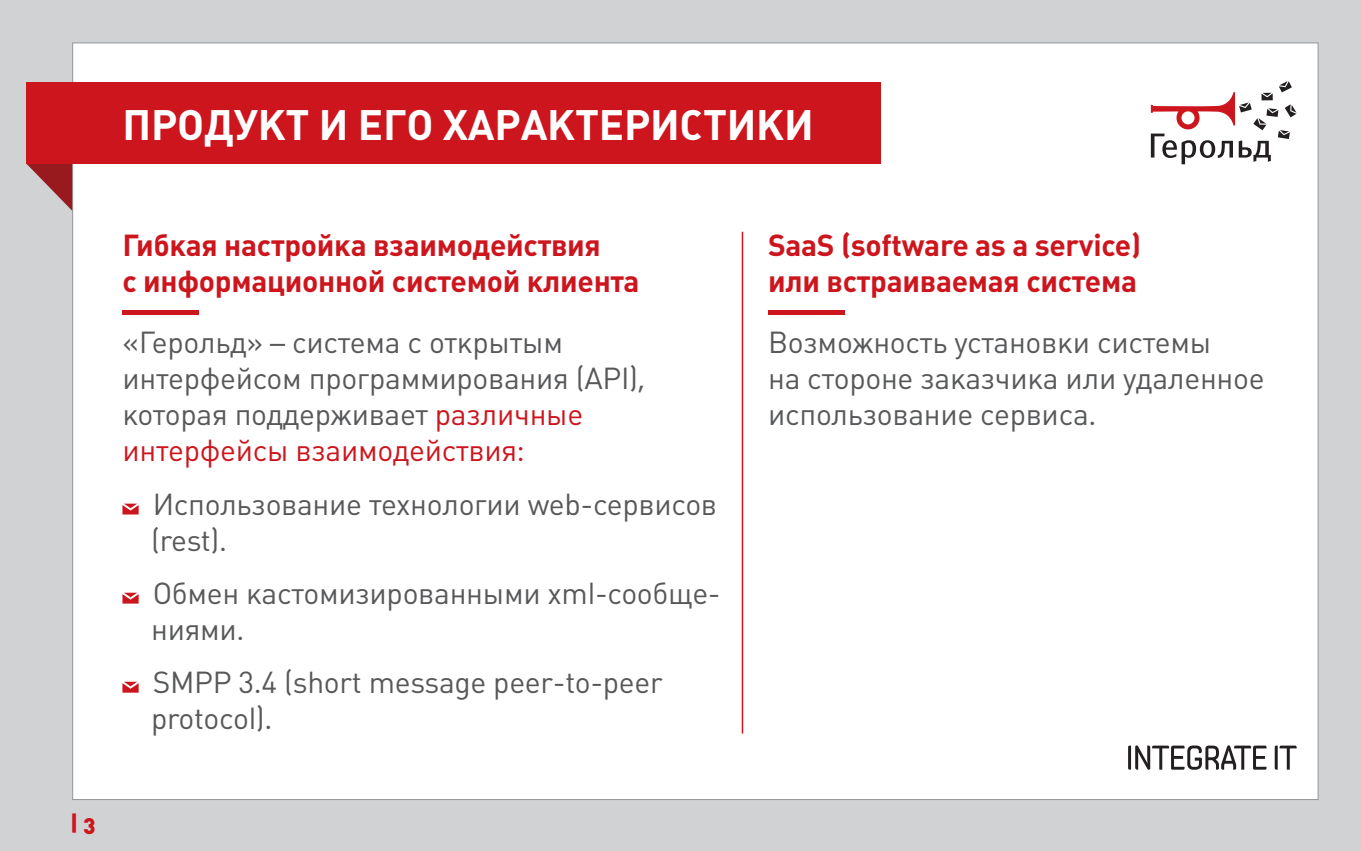
<style>
.page{position:relative;width:1361px;height:851px;background:#fff}
.page>*{position:absolute;margin:0;border:0;box-sizing:border-box;transform-origin:0 0}
.t1{font:42px "Plumb Bold C";letter-spacing:-.005em;color:#fff}
.Paragraph_Style_1{font:30px/36px "Plumb";letter-spacing:-.01em;color:#57585a}
.Paragraph_Style_1-2{font:700 30px/36px "Plumb";letter-spacing:-.01em;color:#cd151d}
.subheading{font:700 30px/36px "Plumb";letter-spacing:-.01em;color:#cd151d}
.t2{font:900 22.2px "Plumb";color:#cd151d}
.s1{color:#cd151d}
</style>
<div class="page">
<div style="left:0;top:0;width:1361px;height:850px;background:#d1d2d4"></div>
<svg style="left:26px;top:163px;width:46px;height:48px"></svg>
<div style="left:72px;top:43px;width:1246px;height:756px;background:#fff"></div>
<svg style="left:1151px;top:81px;width:145px;height:83px"></svg>
<svg style="left:1128px;top:745px;width:168px;height:24px"></svg>
<svg style="left:122px;top:503px;width:17px;height:11px"></svg>
<svg style="left:122px;top:592px;width:17px;height:11px"></svg>
<svg style="left:122px;top:681px;width:17px;height:11px"></svg>
<hr style="left:742px;top:232px;width:1px;height:501px;background:#cd151d">
<div style="left:122px;top:310px;width:77px;height:5px;background:#cd151d"></div>
<div style="left:26px;top:82px;width:854px;height:81px;background:#cd151d"></div>
<div style="left:768px;top:310px;width:76px;height:5px;background:#cd151d"></div>
<p class="t1" style="left:122px;top:101px;width:693px">ПРОДУКТ И ЕГО ХАРАКТЕРИСТИКИ</p>
<p class="Paragraph_Style_1-2" style="left:122px;top:227px;width:519px">Гибкая настройка взаимодействия<br>с информационной системой клиента</p>
<p class="Paragraph_Style_1" style="left:122px;top:325px;width:525px">«Герольд» – система с открытым интерфейсом программирования (API), которая поддерживает <span class="s1">различные интерфейсы взаимодействия:</span></p>
<p class="Paragraph_Style_1" style="left:151px;top:486px;width:567px">Использование технологии web-сервисов (rest).</p>
<p class="Paragraph_Style_1" style="left:151px;top:575px;width:571px">Обмен кастомизированными xml-сообще&shy;ниями.</p>
<p class="Paragraph_Style_1" style="left:151px;top:664px;width:513px">SMPP 3.4 (short message peer-to-peer protocol).</p>
<p class="t2" style="left:70px;top:811px;width:27px">| 3</p>
<p class="subheading" style="left:768px;top:227px;width:375px">SaaS (software as a service) или встраиваемая система</p>
<p class="Paragraph_Style_1" style="left:768px;top:325px;width:498px">Возможность установки системы<br>на стороне заказчика или удаленное использование сервиса.</p>
</div>
